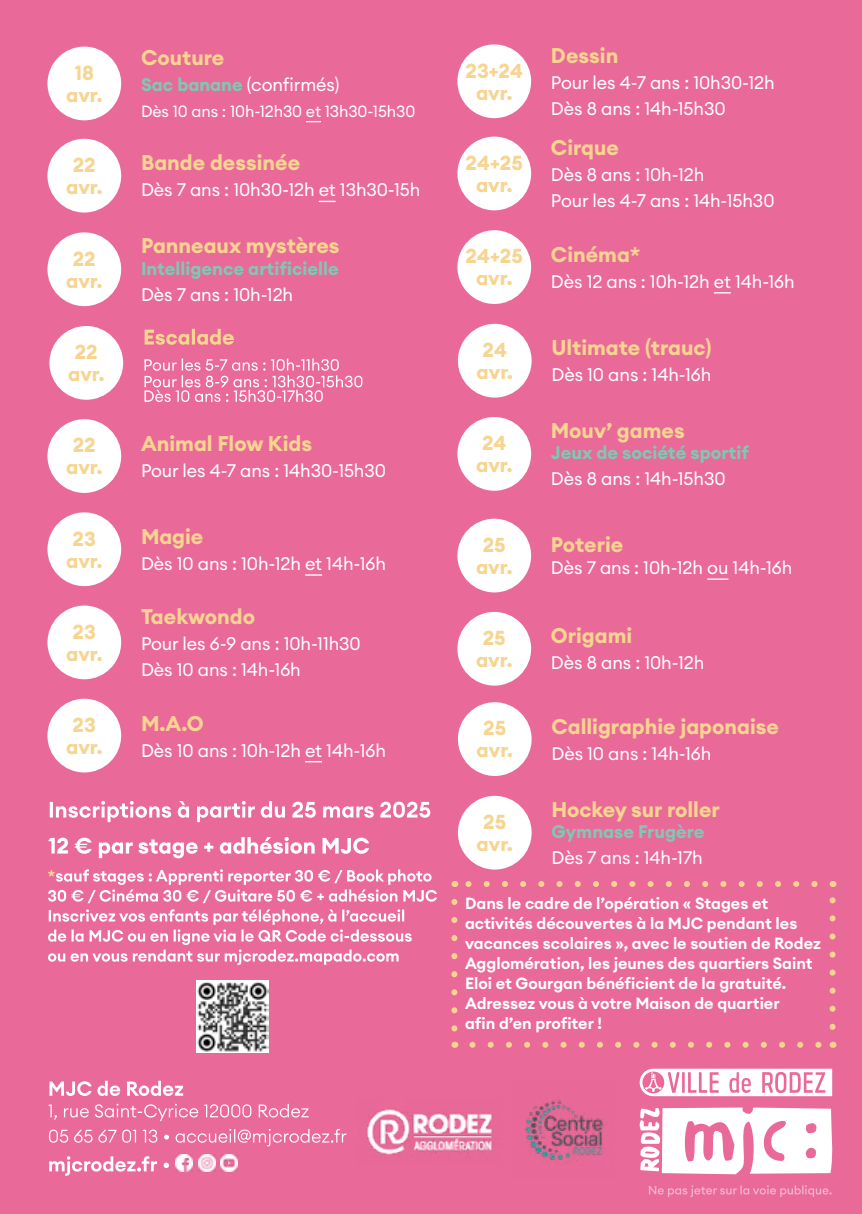
<style>
.page{position:relative;width:862px;height:1214px;background:#fff}
.page>*{position:absolute;margin:0;border:0;box-sizing:border-box;transform-origin:0 0}
.t1{font:700 21px "Euclid Circular A";color:#f7d490}
.t2{font:700 20px/22px "Euclid Circular A";color:#f7d490;text-align:center}
.t3{font:18px/26px "Euclid Circular A";letter-spacing:-.005em;color:#fff}
.t4{font:700 18px "Euclid Circular A";color:#82c6b3}
.t5{font:600 16px/20px "Euclid Circular A";color:#fff}
.t6{font:16px "Euclid Circular A";letter-spacing:-.005em;color:#fff}
.s1{font-weight:700;color:#82c6b3}
</style>
<div class="page">
<div style="left:0;top:0;width:862px;height:1213px;background:#e96a98"></div>
<svg style="left:649px;top:1185px;width:182px;height:11px"></svg>
<svg style="left:48px;top:837px;width:321px;height:21px"></svg>
<svg style="left:50px;top:801px;width:380px;height:21px"></svg>
<svg style="left:639px;top:1107px;width:194px;height:67px"></svg>
<svg style="left:639px;top:1068px;width:193px;height:28px"></svg>
<div style="left:47px;top:605px;width:74px;height:74px;background:#fff;border-radius:50%"></div>
<svg style="left:305px;top:761px;width:17px;height:1px"></svg>
<div style="left:47px;top:698px;width:74px;height:74px;background:#fff;border-radius:50%"></div>
<div style="left:49px;top:326px;width:74px;height:73px;background:#fff;border-radius:50%"></div>
<div style="left:458px;top:324px;width:73px;height:73px;background:#fff;border-radius:50%"></div>
<div style="left:457px;top:417px;width:74px;height:73px;background:#fff;border-radius:50%"></div>
<div style="left:47px;top:419px;width:74px;height:74px;background:#fff;border-radius:50%"></div>
<svg style="left:305px;top:574px;width:17px;height:1px"></svg>
<div style="left:47px;top:512px;width:74px;height:74px;background:#fff;border-radius:50%"></div>
<svg style="left:145px;top:329px;width:89px;height:16px"></svg>
<svg style="left:714px;top:292px;width:17px;height:1px"></svg>
<div style="left:457px;top:230px;width:74px;height:74px;background:#fff;border-radius:50%"></div>
<svg style="left:707px;top:578px;width:21px;height:1px"></svg>
<div style="left:457px;top:518px;width:74px;height:74px;background:#fff;border-radius:50%"></div>
<div style="left:457px;top:611px;width:74px;height:74px;background:#fff;border-radius:50%"></div>
<div style="left:457px;top:44px;width:74px;height:74px;background:#fff;border-radius:50%"></div>
<div style="left:457px;top:137px;width:74px;height:73px;background:#fff;border-radius:50%"></div>
<svg style="left:319px;top:201px;width:17px;height:1px"></svg>
<div style="left:47px;top:139px;width:74px;height:73px;background:#fff;border-radius:50%"></div>
<div style="left:47px;top:232px;width:74px;height:74px;background:#fff;border-radius:50%"></div>
<svg style="left:306px;top:121px;width:15px;height:1px"></svg>
<div style="left:47px;top:47px;width:74px;height:73px;background:#fff;border-radius:50%"></div>
<div style="left:458px;top:702px;width:73px;height:73px;background:#fff;border-radius:50%"></div>
<svg style="left:144px;top:358px;width:218px;height:44px"></svg>
<img style="left:197px;top:980px;width:71px;height:71px">
<div style="left:458px;top:795px;width:73px;height:74px;background:#fff;border-radius:50%"></div>
<img style="left:366px;top:1109px;width:131px;height:49px">
<svg style="left:48px;top:909px;width:364px;height:55px"></svg>
<svg style="left:48px;top:869px;width:389px;height:34px"></svg>
<img style="left:524px;top:1098px;width:82px;height:66px">
<svg style="left:451px;top:901px;width:6px;height:131px"></svg>
<svg style="left:472px;top:1041px;width:350px;height:6px"></svg>
<svg style="left:829px;top:897px;width:6px;height:129px"></svg>
<svg style="left:465px;top:881px;width:349px;height:5px"></svg>
<svg style="left:49px;top:1156px;width:120px;height:19px"></svg>
<svg style="left:49px;top:1129px;width:297px;height:17px"></svg>
<svg style="left:48px;top:1103px;width:261px;height:17px"></svg>
<svg style="left:49px;top:1080px;width:134px;height:15px"></svg>
<img style="left:176px;top:1154px;width:17px;height:17px">
<img style="left:198px;top:1154px;width:17px;height:17px">
<img style="left:221px;top:1154px;width:17px;height:17px">
<p class="t2" style="left:66px;top:62px;width:38px">18 avr.</p>
<p class="t2" style="left:66px;top:154px;width:38px">22 avr.</p>
<p class="t2" style="left:66px;top:248px;width:38px">22 avr.</p>
<p class="t1" style="left:141px;top:44px;width:85px">Couture</p>
<p class="t3" style="left:141px;top:72px;width:200px"><span class="s1">Sac banane</span> (confirmés)</p>
<p class="t6" style="left:141px;top:101px;width:276px">Dès 10 ans : 10h-12h30 et 13h30-15h30</p>
<p class="t1" style="left:141px;top:149px;width:161px">Bande dessinée</p>
<p class="t3" style="left:141px;top:177px;width:281px">Dès 7 ans : 10h30-12h et 13h30-15h</p>
<p class="t1" style="left:141px;top:232px;width:200px">Panneaux mystères</p>
<p class="t4" style="left:141px;top:257px;width:199px">Intelligence artificielle</p>
<p class="t3" style="left:141px;top:281px;width:154px">Dès 7 ans : 10h-12h</p>
<p class="t2" style="left:465px;top:60px;width:59px">23+24 avr.</p>
<p class="t2" style="left:466px;top:152px;width:59px">24+25 avr.</p>
<p class="t2" style="left:466px;top:245px;width:59px">24+25 avr.</p>
<p class="t1" style="left:551px;top:42px;width:69px">Dessin</p>
<p class="t3" style="left:551px;top:69px;width:225px">Pour les 4-7 ans : 10h30-12h<br>Dès 8 ans : 14h-15h30</p>
<p class="t1" style="left:551px;top:134px;width:69px">Cirque</p>
<p class="t3" style="left:551px;top:161px;width:225px">Dès 8 ans : 10h-12h<br>Pour les 4-7 ans : 14h-15h30</p>
<p class="t1" style="left:551px;top:241px;width:91px">Cinéma*</p>
<p class="t3" style="left:551px;top:268px;width:245px">Dès 12 ans : 10h-12h et 14h-16h</p>
<p class="t2" style="left:68px;top:341px;width:38px">22 avr.</p>
<p class="t1" style="left:551px;top:334px;width:161px">Ultimate (trauc)</p>
<p class="t2" style="left:476px;top:339px;width:38px">24 avr.</p>
<p class="t3" style="left:551px;top:362px;width:161px">Dès 10 ans : 14h-16h</p>
<p class="t2" style="left:66px;top:434px;width:38px">22 avr.</p>
<p class="t2" style="left:66px;top:527px;width:38px">23 avr.</p>
<p class="t2" style="left:66px;top:621px;width:38px">23 avr.</p>
<p class="t2" style="left:66px;top:714px;width:38px">23 avr.</p>
<p class="t1" style="left:141px;top:429px;width:172px">Animal Flow Kids</p>
<p class="t3" style="left:141px;top:457px;width:246px">Pour les 4-7 ans : 14h30-15h30</p>
<p class="t1" style="left:141px;top:523px;width:64px">Magie</p>
<p class="t3" style="left:141px;top:550px;width:246px">Dès 10 ans : 10h-12h et 14h-16h</p>
<p class="t1" style="left:141px;top:603px;width:116px">Taekwondo</p>
<p class="t3" style="left:141px;top:630px;width:221px">Pour les 6-9 ans : 10h-11h30<br>Dès 10 ans : 14h-16h</p>
<p class="t1" style="left:141px;top:709px;width:64px">M.A.O</p>
<p class="t3" style="left:141px;top:737px;width:246px">Dès 10 ans : 10h-12h et 14h-16h</p>
<p class="t2" style="left:476px;top:432px;width:38px">24 avr.</p>
<p class="t2" style="left:476px;top:534px;width:38px">25 avr.</p>
<p class="t2" style="left:476px;top:627px;width:38px">25 avr.</p>
<p class="t2" style="left:476px;top:717px;width:38px">25 avr.</p>
<p class="t2" style="left:476px;top:811px;width:38px">25 avr.</p>
<p class="t1" style="left:551px;top:416px;width:135px">Mouv’ games</p>
<p class="t4" style="left:551px;top:441px;width:200px">Jeux de société sportif</p>
<p class="t3" style="left:551px;top:465px;width:176px">Dès 8 ans : 14h-15h30</p>
<p class="t1" style="left:551px;top:531px;width:74px">Poterie</p>
<p class="t3" style="left:551px;top:554px;width:243px">Dès 7 ans : 10h-12h ou 14h-16h</p>
<p class="t1" style="left:551px;top:622px;width:83px">Origami</p>
<p class="t3" style="left:551px;top:649px;width:155px">Dès 8 ans : 10h-12h</p>
<p class="t1" style="left:551px;top:712px;width:229px">Calligraphie japonaise</p>
<p class="t3" style="left:551px;top:740px;width:161px">Dès 10 ans : 14h-16h</p>
<p class="t1" style="left:551px;top:795px;width:170px">Hockey sur roller</p>
<p class="t4" style="left:551px;top:820px;width:155px">Gymnase Frugère</p>
<p class="t3" style="left:551px;top:844px;width:153px">Dès 7 ans : 14h-17h</p>
<p class="t5" style="left:465px;top:892px;width:357px">Dans le cadre de l’opération « Stages et activités découvertes à la MJC pendant les vacances scolaires », avec le soutien de Rodez Agglomération, les jeunes des quartiers Saint Eloi et Gourgan bénéficient de la gratuité.<br>Adressez vous à votre Maison de quartier<br>afin d’en profiter !</p>
</div>
